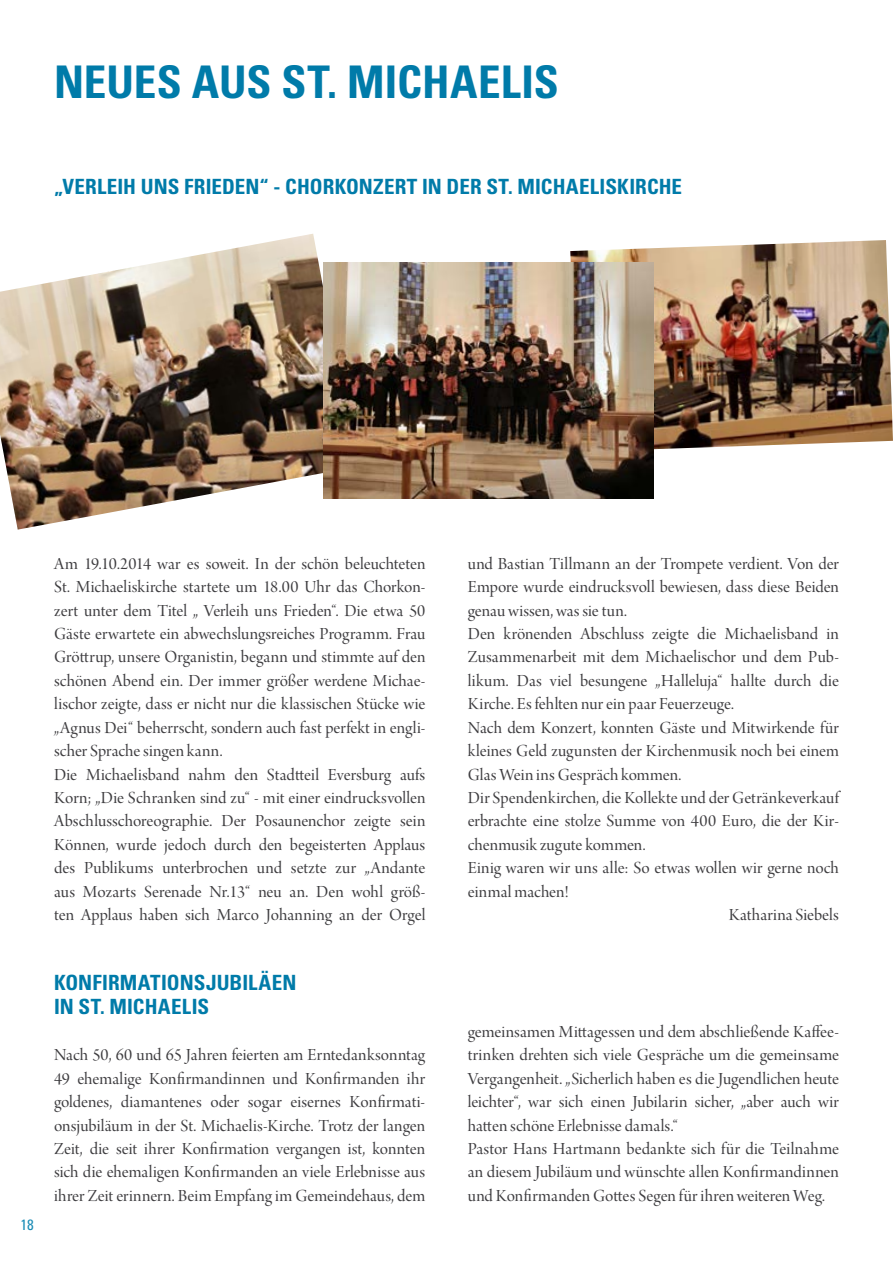
<style>
.page{position:relative;width:893px;height:1263px;background:#fff}
.page>*{position:absolute;margin:0;border:0;box-sizing:border-box;transform-origin:0 0}
.t1{font:700 condensed 45px "Univers LT Std";color:#007ba9}
.t2{font:700 condensed 21px/23.4px "Univers LT Std";letter-spacing:.005em;color:#007ba9}
.t3{font:18px/23.4px "Arno Pro Display";color:#3e3d40}
.t4{font:condensed 15px "Univers LT Std";color:#1c8db6}
</style>
<div class="page">
<img style="left:570px;top:240px;width:323px;height:212px">
<img style="left:0;top:234px;width:323px;height:296px">
<img style="left:323px;top:262px;width:330px;height:237px">
<h1 class="t1" style="left:54px;top:55px;width:506px">NEUES AUS ST. MICHAELIS</h1>
<p class="t2" style="left:54px;top:175px;width:630px">„VERLEIH UNS FRIEDEN“ - CHORKONZERT IN DER ST. MICHAELISKIRCHE</p>
<p class="t4" style="left:20px;top:1215px;width:15px">18</p>
<p class="t3" style="left:54px;top:553px;width:373px">Am 19.10.2014 war es soweit. In der schön beleuchteten St. Michaeliskirche startete um 18.00 Uhr das Chorkon&shy;zert unter dem Titel „ Verleih uns Frieden“. Die etwa 50<br>Gäste erwartete ein abwechslungsreiches Programm. Frau Gröttrup, unsere Organistin, begann und stimmte auf den schönen Abend ein. Der immer größer werdene Michae&shy;lischor zeigte, dass er nicht nur die klassischen Stücke wie „Agnus Dei“ beherrscht, sondern auch fast perfekt in engli&shy;scher Sprache singen kann.<br>Die Michaelisband nahm den Stadtteil Eversburg aufs Korn; „Die Schranken sind zu“ - mit einer eindrucksvollen Abschlusschoreographie. Der Posaunenchor zeigte sein Können, wurde jedoch durch den begeisterten Applaus des Publikums unterbrochen und setzte zur „Andante aus Mozarts Serenade Nr.13“ neu an. Den wohl größ&shy;ten Applaus haben sich Marco Johanning an der Orgel</p>
<p class="t3" style="left:468px;top:553px;width:373px">und Bastian Tillmann an der Trompete verdient. Von der</p>
<p class="t3" style="left:468px;top:576px;width:373px">Empore wurde eindrucksvoll bewiesen, dass diese Beiden</p>
<p class="t3" style="left:468px;top:600px;width:161px">genau wissen, was sie tun.</p>
<p class="t3" style="left:468px;top:623px;width:373px">Den krönenden Abschluss zeigte die Michaelisband in</p>
<p class="t3" style="left:468px;top:647px;width:373px">Zusammenarbeit mit dem Michaelischor und dem Pub-</p>
<p class="t3" style="left:468px;top:670px;width:373px">likum. Das viel besungene „Halleluja“ hallte durch die</p>
<p class="t3" style="left:468px;top:693px;width:268px">Kirche. Es fehlten nur ein paar Feuerzeuge.</p>
<p class="t3" style="left:468px;top:717px;width:373px">Nach dem Konzert, konnten Gäste und Mitwirkende für</p>
<p class="t3" style="left:468px;top:740px;width:373px">kleines Geld zugunsten der Kirchenmusik noch bei einem</p>
<p class="t3" style="left:468px;top:764px;width:215px">Glas Wein ins Gespräch kommen.</p>
<p class="t3" style="left:468px;top:787px;width:373px">Dir Spendenkirchen, die Kollekte und der Getränkeverkauf</p>
<p class="t3" style="left:468px;top:810px;width:373px">erbrachte eine stolze Summe von 400 Euro, die der Kir-</p>
<p class="t3" style="left:468px;top:834px;width:179px">chenmusik zugute kommen.</p>
<p class="t3" style="left:468px;top:857px;width:373px">Einig waren wir uns alle: So etwas wollen wir gerne noch</p>
<p class="t3" style="left:468px;top:881px;width:103px">einmal machen!</p>
<p class="t3" style="left:729px;top:904px;width:112px">Katharina Siebels</p>
<p class="t2" style="left:54px;top:971px;width:244px">KONFIRMATIONSJUBILÄEN<br>IN ST. MICHAELIS</p>
<p class="t3" style="left:54px;top:1044px;width:373px;text-align:justify">Nach 50, 60 und 65 Jahren feierten am Erntedanksonntag 49 ehemalige Konfirmandinnen und Konfirmanden ihr goldenes, diamantenes oder sogar eisernes Konfirmati&shy;onsjubiläum in der St. Michaelis-Kirche. Trotz der langen Zeit, die seit ihrer Konfirmation vergangen ist, konnten sich die ehemaligen Konfirmanden an viele Erlebnisse aus ihrer Zeit erinnern. Beim Empfang im Gemeindehaus, dem</p>
<p class="t3" style="left:468px;top:1021px;width:373px">gemeinsamen Mittagessen und dem abschließende Kaffee&shy;trinken drehten sich viele Gespräche um die gemeinsame Vergangenheit. „Sicherlich haben es die Jugendlichen heute leichter“, war sich einen Jubilarin sicher, „aber auch wir hatten schöne Erlebnisse damals.“<br>Pastor Hans Hartmann bedankte sich für die Teilnahme an diesem Jubiläum und wünschte allen Konfirmandinnen und Konfirmanden Gottes Segen für ihren weiteren Weg.</p>
</div>
